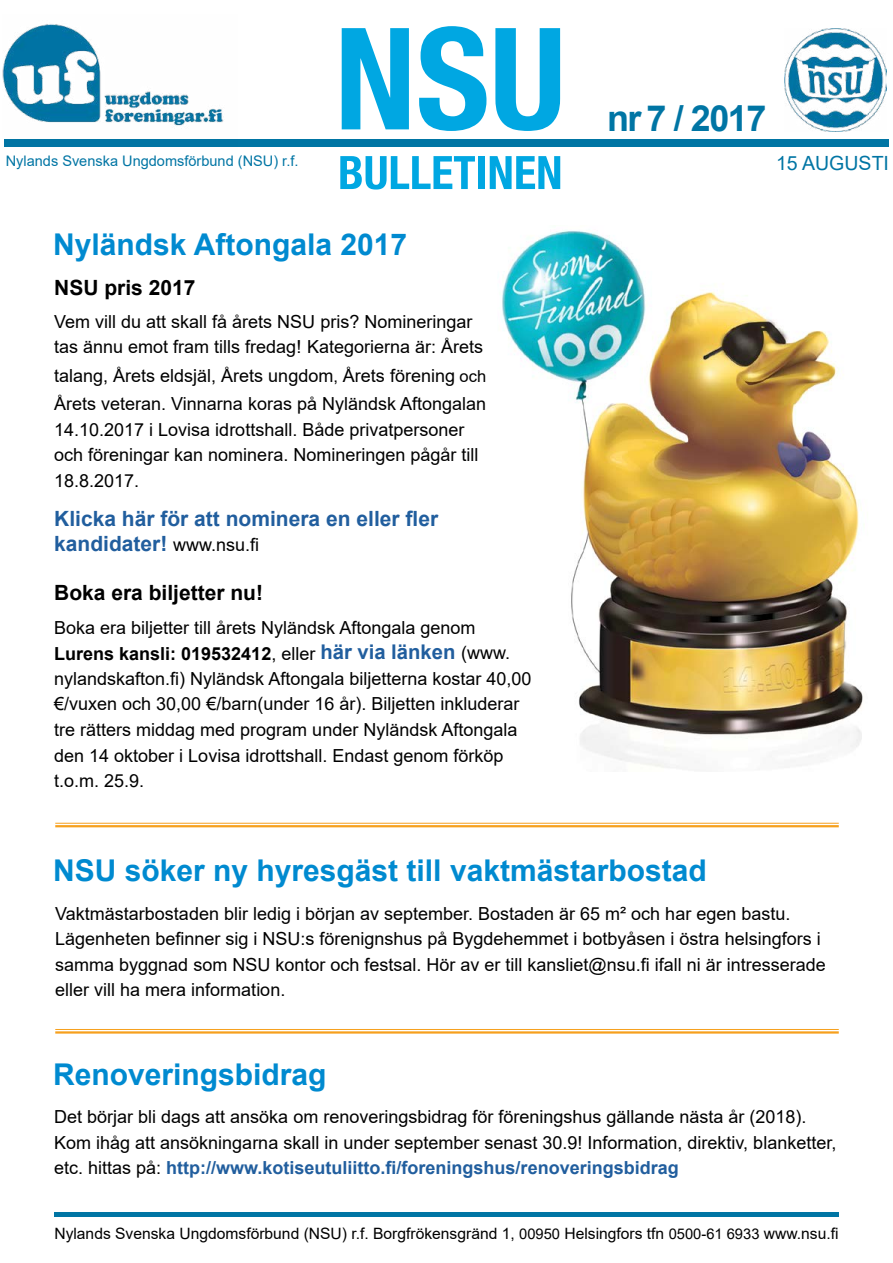
<style>
.page{position:relative;width:893px;height:1263px;background:#fff}
.page>*{position:absolute;margin:0;border:0;box-sizing:border-box;transform-origin:0 0}
.t1{font:700 36px "Arial";letter-spacing:-.04em;color:#0075a4}
.t2{font:700 30px "Arial";color:#008ad0}
.t3{font:700 21px/25.5px "Arial";color:#215e9e}
.t4{font:700 21px "Arial";color:#000}
.t5{font:19.5px "Arial";color:#0075a4}
.t6{font:18px/25.5px "Arial";color:#000}
.t7{font:15.6px "Arial";color:#000}
.t8{font:14.55px "Arial";color:#0075a4}
.s1{font-size:16.5px}
.s2{font-weight:400;font-size:18px;color:#000}
.s3{font-weight:700}
.s4{font-weight:700;font-size:20.25px;color:#215e9e}
.s5{font-weight:700;color:#215e9e}
.s6{font-size:14.7px}
</style>
<div class="page">
<div style="left:4px;top:139px;width:885px;height:8px;background:#0075a4"></div>
<hr style="left:54px;top:1212px;width:785px;height:4px;background:#0075a4">
<img style="left:3px;top:24px;width:221px;height:102px">
<img style="left:784px;top:29px;width:103px;height:102px">
<svg style="left:340px;top:156px;width:135px;height:34px"></svg>
<div style="left:478px;top:156px;width:7px;height:33px;background:#00a7e2"></div>
<svg style="left:490px;top:156px;width:70px;height:33px"></svg>
<svg style="left:342px;top:28px;width:67px;height:101px"></svg>
<svg style="left:419px;top:26px;width:67px;height:105px"></svg>
<svg style="left:495px;top:28px;width:65px;height:103px"></svg>
<hr style="left:55px;top:1029px;width:784px;height:1px;background:#f6a01d">
<hr style="left:55px;top:1031px;width:784px;height:2px;background:#f6a01d">
<img style="left:502px;top:230px;width:361px;height:538px">
<hr style="left:55px;top:823px;width:784px;height:1px;background:#f6a01d">
<hr style="left:55px;top:825px;width:784px;height:2px;background:#f6a01d">
<h1 class="t1" style="left:607px;top:93px;width:161px">nr 7 / 2017</h1>
<p class="t8" style="left:6px;top:151px;width:294px">Nylands Svenska Ungdomsförbund (NSU) r.f.</p>
<p class="t5" style="left:776px;top:150px;width:115px">15 AUGUSTI</p>
<h2 class="t2" style="left:53px;top:223px;width:355px">Nyländsk Aftongala 2017</h2>
<p class="t4" style="left:54px;top:273px;width:143px">NSU pris 2017</p>
<p class="t6" style="left:54px;top:309px;width:431px">Vem vill du att skall få årets NSU pris? Nomineringar tas ännu emot fram tills fredag! Kategorierna är: Årets</p>
<p class="t6" style="left:54px;top:361px;width:433px;line-height:28.5px">talang, Årets eldsjäl, Årets ungdom<span class="s1">,</span> Årets förening <span class="s1">och<br></span>Årets veteran. Vinnarna koras på Nyländsk Aftongalan</p>
<p class="t6" style="left:54px;top:417px;width:426px">14.10.2017 i Lovisa idrottshall. Både privatpersoner och föreningar kan nominera. Nomineringen pågår till<br>18.8.2017.</p>
<p class="t3" style="left:54px;top:506px;width:385px">Klicka här för att nominera en eller fler kandidater! <span class="s2">www.nsu.fi</span></p>
<p class="t4" style="left:54px;top:578px;width:210px">Boka era biljetter nu!</p>
<p class="t6" style="left:54px;top:615px;width:479px">Boka era biljetter till årets Nyländsk Aftongala genom <span class="s3">Lurens kansli: 019532412</span>, eller <span class="s4">här via länken</span> (www. nylandskafton.fi) Nyländsk Aftongala biljetterna kostar 40,00 €/vuxen och 30,00 €/barn(under 16 år). Biljetten inkluderar tre rätters middag med program under Nyländsk Aftongala den 14 oktober i Lovisa idrottshall. Endast genom förköp t.o.m. 25.9.</p>
<h2 class="t2" style="left:53px;top:849px;width:655px">NSU söker ny hyresgäst till vaktmästarbostad</h2>
<p class="t6" style="left:55px;top:901px;width:772px">Vaktmästarbostaden blir ledig i början av september. Bostaden är 65 m² och har egen bastu.<br>Lägenheten befinner sig i NSU:s förenignshus på Bygdehemmet i botbyåsen i östra helsingfors i samma byggnad som NSU kontor och festsal. Hör av er till kansliet@nsu.fi ifall ni är intresserade eller vill ha mera information.</p>
<h2 class="t2" style="left:53px;top:1053px;width:275px">Renoveringsbidrag</h2>
<p class="t6" style="left:54px;top:1104px;width:784px">Det börjar bli dags att ansöka om renoveringsbidrag för föreningshus gällande nästa år (2018).<br>Kom ihåg att ansökningarna skall in under september senast 30.9! Information, direktiv, blanketter, etc. hittas på: <span class="s5">http://www.kotiseutuliitto.fi/foreningshus/renoveringsbidrag</span></p>
<p class="t7" style="left:54px;top:1223px;width:786px">Nylands Svenska Ungdomsförbund (NSU) r.f. Borgfrökensgränd 1, <span class="s6">00950</span> Helsingfors tfn <span class="s6">0500-61 6933</span> www.nsu.fi</p>
</div>
